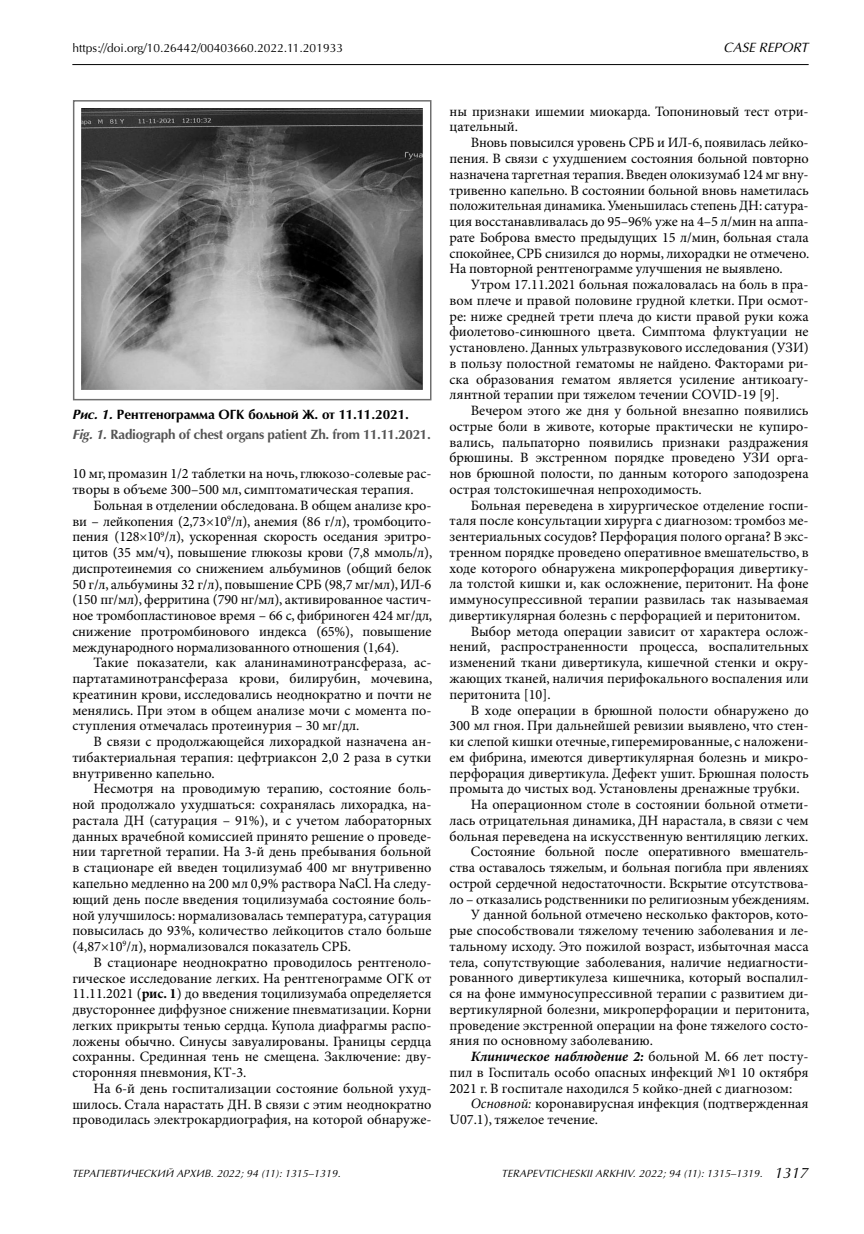
<style>
.page{position:relative;width:864px;height:1234px;background:#fff}
.page>*{position:absolute;margin:0;border:0;box-sizing:border-box;transform-origin:0 0}
.t1{font:14.25px/15.8px "Minion Pro";color:#000;text-align:justify}
.t2{font:italic 700 14.25px "Minion Pro";color:#000}
.t3{font:700 13.5px/20px "AG Opus HRC";letter-spacing:-.02em;color:#545454}
.t4{font:italic 13.5px "AG Opus C";color:#000}
.t5{font:12px "AG Opus HRC";color:#000}
.t6{font:italic 10.5px "AG Opus HRC";letter-spacing:.01em;color:#000}
.s1{font-style:italic;color:#000}
.s2{color:#000}
.s3{font-style:italic}
.s4{font-weight:700}
.s5{font-weight:400;font-style:normal}
.s6{font-size:15px}
</style>
<div class="page">
<hr style="left:72px;top:64px;width:736px;height:1px;background:#000">
<img style="left:82px;top:109px;width:340px;height:280px">
<div style="left:73px;top:100px;width:358px;height:300px;border:2px solid #6f6f6f"></div>
<p class="t5" style="left:72px;top:41px;width:272px">https://doi.org/10.26442/00403660.2022.11.201933</p>
<p class="t4" style="left:724px;top:40px;width:18px">CASE</p>
<p class="t4" style="left:759px;top:40px;width:10px">REPORT</p>
<p class="t3" style="left:73px;top:404px;width:359px"><span class="s1">Рис. 1.</span> <span class="s2">Рентгенограмма ОГК больной Ж. от 11.11.2021.<br></span><span class="s3">Fig. 1.</span> Radiograph of chest organs patient Zh. from 11.11.2021.</p>
<p class="t1" style="left:72px;top:466px;width:360px">10 мг, промазин 1/2 таблетки на ночь, глюкозо-солевые рас&shy;творы в объеме 300–500 мл, симптоматическая терапия.</p>
<p class="t1" style="left:72px;top:498px;width:361px;text-indent:21px">Больная в отделении обследована. В общем анализе кро&shy;ви – лейкопения (2,73 10<sup>9</sup>/л), анемия (86 г/л), тромбоцито&shy;пения (128 10<sup>9</sup>/л), ускоренная скорость оседания эритро&shy;цитов (35 мм/ч), повышение глюкозы крови (7,8 ммоль/л), диспротеинемия со снижением альбуминов (общий белок 50 г/л, альбумины 32 г/л), повышение СРБ (98,7 мг/мл), ИЛ-6 (150 пг/мл), ферритина (790 нг/мл), активированное частич&shy;ное тромбопластиновое время – 66 с, фибриноген 424 мг/дл, снижение протромбинового индекса (65%), повышение международного нормализованного отношения (1,64).</p>
<p class="t1" style="left:72px;top:655px;width:361px;text-indent:21px">Такие показатели, как аланинаминотрансфераза, ас&shy;партатаминотрансфераза крови, билирубин, мочевина, креатинин крови, исследовались неоднократно и почти не менялись. При этом в общем анализе мочи с момента по&shy;ступления отмечалась протеинурия – 30 мг/дл.</p>
<p class="t1" style="left:72px;top:734px;width:360px;text-indent:21px">В связи с продолжающейся лихорадкой назначена ан&shy;тибактериальная терапия: цефтриаксон 2,0 2 раза в сутки внутривенно капельно.</p>
<p class="t1" style="left:72px;top:781px;width:360px;text-indent:21px">Несмотря на проводимую терапию, состояние боль&shy;ной продолжало ухудшаться: сохранялась лихорадка, на&shy;растала ДН (сатурация – 91%), и с учетом лабораторных данных врачебной комиссией принято решение о проведе&shy;нии таргетной терапии. На 3-й день пребывания больной в стационаре ей введен тоцилизумаб 400 мг внутривенно капельно медленно на 200 мл 0,9% раствора NaCl. На следу&shy;ющий день после введения тоцилизумаба состояние боль&shy;ной улучшилось: нормализовалась температура, сатурация повысилась до 93%, количество лейкоцитов стало больше (4,87 10<sup>9</sup>/л), нормализовался показатель СРБ.</p>
<p class="t1" style="left:72px;top:954px;width:360px;text-indent:21px">В стационаре неоднократно проводилось рентгеноло&shy;гическое исследование легких. На рентгенограмме ОГК от 11.11.2021 (<span class="s4">рис. 1</span>) до введения тоцилизумаба определяется двустороннее диффузное снижение пневматизации. Корни легких прикрыты тенью сердца. Купола диафрагмы распо&shy;ложены обычно. Синусы завуалированы. Границы сердца сохранны. Срединная тень не смещена. Заключение: дву&shy;сторонняя пневмония, КТ-3.</p>
<p class="t1" style="left:72px;top:1080px;width:360px;text-indent:21px">На 6-й день госпитализации состояние больной ухуд&shy;шилось. Стала нарастать ДН. В связи с этим неоднократно проводилась электрокардиография, на которой обнаруже-</p>
<p class="t1" style="left:449px;top:104px;width:360px">ны признаки ишемии миокарда. Топониновый тест отри&shy;цательный.</p>
<p class="t1" style="left:449px;top:135px;width:361px;text-indent:21px">Вновь повысился уровень СРБ и ИЛ-6, появилась лейко&shy;пения. В связи с ухудшением состояния больной повторно назначена таргетная терапия. Введен олокизумаб 124 мг вну&shy;тривенно капельно. В состоянии больной вновь наметилась положительная динамика. Уменьшилась степень ДН: сатура&shy;ция восстанавливалась до 95–96% уже на 4–5 л/мин на аппа&shy;рате Боброва вместо предыдущих 15 л/мин, больная стала спокойнее, СРБ снизился до нормы, лихорадки не отмечено.<br>На повторной рентгенограмме улучшения не выявлено.</p>
<p class="t1" style="left:449px;top:277px;width:360px;text-indent:21px">Утром 17.11.2021 больная пожаловалась на боль в пра&shy;вом плече и правой половине грудной клетки. При осмот&shy;ре: ниже средней трети плеча до кисти правой руки кожа фиолетово-синюшного цвета. Симптома флуктуации не установлено. Данных ультразвукового исследования (УЗИ) в пользу полостной гематомы не найдено. Факторами ри&shy;ска образования гематом является усиление антикоагу&shy;лянтной терапии при тяжелом течении COVID-19 [9].</p>
<p class="t1" style="left:449px;top:403px;width:360px;text-indent:21px">Вечером этого же дня у больной внезапно появились острые боли в животе, которые практически не купиро&shy;вались, пальпаторно появились признаки раздражения брюшины. В экстренном порядке проведено УЗИ орга&shy;нов брюшной полости, по данным которого заподозрена острая толстокишечная непроходимость.</p>
<p class="t1" style="left:470px;top:497px;width:339px">Больная переведена в хирургическое отделение госпи-</p>
<p class="t1" style="left:449px;top:513px;width:360px">таля после консультации хирурга с диагнозом: тромбоз ме-</p>
<p class="t1" style="left:449px;top:529px;width:360px">зентериальных сосудов? Перфорация полого органа? В экс-</p>
<p class="t1" style="left:449px;top:545px;width:360px">тренном порядке проведено оперативное вмешательство, в</p>
<p class="t1" style="left:449px;top:560px;width:360px">ходе которого обнаружена микроперфорация дивертику-</p>
<p class="t1" style="left:449px;top:576px;width:360px">ла толстой кишки и, как осложнение, перитонит. На фоне</p>
<p class="t1" style="left:449px;top:592px;width:360px">иммуносупрессивной терапии развилась так называемая</p>
<p class="t1" style="left:449px;top:608px;width:352px">дивертикулярная болезнь с перфорацией и перитонитом.</p>
<p class="t1" style="left:470px;top:623px;width:339px">Выбор метода операции зависит от характера ослож-</p>
<p class="t1" style="left:449px;top:639px;width:360px">нений, распространенности процесса, воспалительных</p>
<p class="t1" style="left:449px;top:655px;width:360px">изменений ткани дивертикула, кишечной стенки и окру-</p>
<p class="t1" style="left:449px;top:671px;width:360px">жающих тканей, наличия перифокального воспаления или</p>
<p class="t1" style="left:449px;top:686px;width:102px">перитонита [10].</p>
<p class="t1" style="left:470px;top:702px;width:339px">В ходе операции в брюшной полости обнаружено до</p>
<p class="t1" style="left:449px;top:718px;width:360px">300 мл гноя. При дальнейшей ревизии выявлено, что стен-</p>
<p class="t1" style="left:449px;top:734px;width:360px">ки слепой кишки отечные, гиперемированные, с наложени-</p>
<p class="t1" style="left:449px;top:749px;width:360px">ем фибрина, имеются дивертикулярная болезнь и микро-</p>
<p class="t1" style="left:449px;top:765px;width:360px">перфорация дивертикула. Дефект ушит. Брюшная полость</p>
<p class="t1" style="left:449px;top:781px;width:351px">промыта до чистых вод. Установлены дренажные трубки.</p>
<p class="t1" style="left:470px;top:797px;width:339px">На операционном столе в состоянии больной отмети-</p>
<p class="t1" style="left:449px;top:812px;width:360px">лась отрицательная динамика, ДН нарастала, в связи с чем</p>
<p class="t1" style="left:449px;top:828px;width:360px">больная переведена на искусственную вентиляцию легких.</p>
<p class="t1" style="left:470px;top:844px;width:339px">Состояние больной после оперативного вмешатель-</p>
<p class="t1" style="left:449px;top:860px;width:360px">ства оставалось тяжелым, и больная погибла при явлениях</p>
<p class="t1" style="left:449px;top:875px;width:360px">острой сердечной недостаточности. Вскрытие отсутствова-</p>
<p class="t1" style="left:449px;top:891px;width:361px">ло – отказались родственники по религиозным убеждениям.</p>
<p class="t1" style="left:470px;top:907px;width:339px">У данной больной отмечено несколько факторов, кото-</p>
<p class="t1" style="left:449px;top:923px;width:360px">рые способствовали тяжелому течению заболевания и ле-</p>
<p class="t1" style="left:449px;top:938px;width:360px">тальному исходу. Это пожилой возраст, избыточная масса</p>
<p class="t1" style="left:449px;top:954px;width:360px">тела, сопутствующие заболевания, наличие недиагности-</p>
<p class="t1" style="left:449px;top:970px;width:360px">рованного дивертикулеза кишечника, который воспалил-</p>
<p class="t1" style="left:449px;top:986px;width:360px">ся на фоне иммуносупрессивной терапии с развитием ди-</p>
<p class="t1" style="left:449px;top:1001px;width:361px">вертикулярной болезни, микроперфорации и перитонита,</p>
<p class="t1" style="left:449px;top:1017px;width:360px">проведение экстренной операции на фоне тяжелого состо-</p>
<p class="t1" style="left:449px;top:1033px;width:205px">яния по основному заболеванию.</p>
<p class="t2" style="left:470px;top:1047px;width:339px">Клиническое наблюдение 2: <span class="s5">больной М. 66 лет посту-</span></p>
<p class="t1" style="left:449px;top:1064px;width:360px">пил в Госпиталь особо опасных инфекций №1 10 октября</p>
<p class="t1" style="left:449px;top:1080px;width:344px">2021 г. В госпитале находился 5 койко-дней с диагнозом:</p>
<p class="t1" style="left:470px;top:1096px;width:339px"><span class="s3">Основной:</span> коронавирусная инфекция (подтвержденная</p>
<p class="t1" style="left:449px;top:1112px;width:150px">U07.1), тяжелое течение.</p>
<p class="t6" style="left:72px;top:1166px;width:270px">ТЕРАПЕВТИЧЕСКИЙ АРХИВ. 2022; 94 (11): 1315–1319.</p>
<p class="t6" style="left:501px;top:1166px;width:308px">TERAPEVTICHESKII ARKHIV. 2022; 94 (11): 1315–1319. <span class="s6">1317</span></p>
</div>
